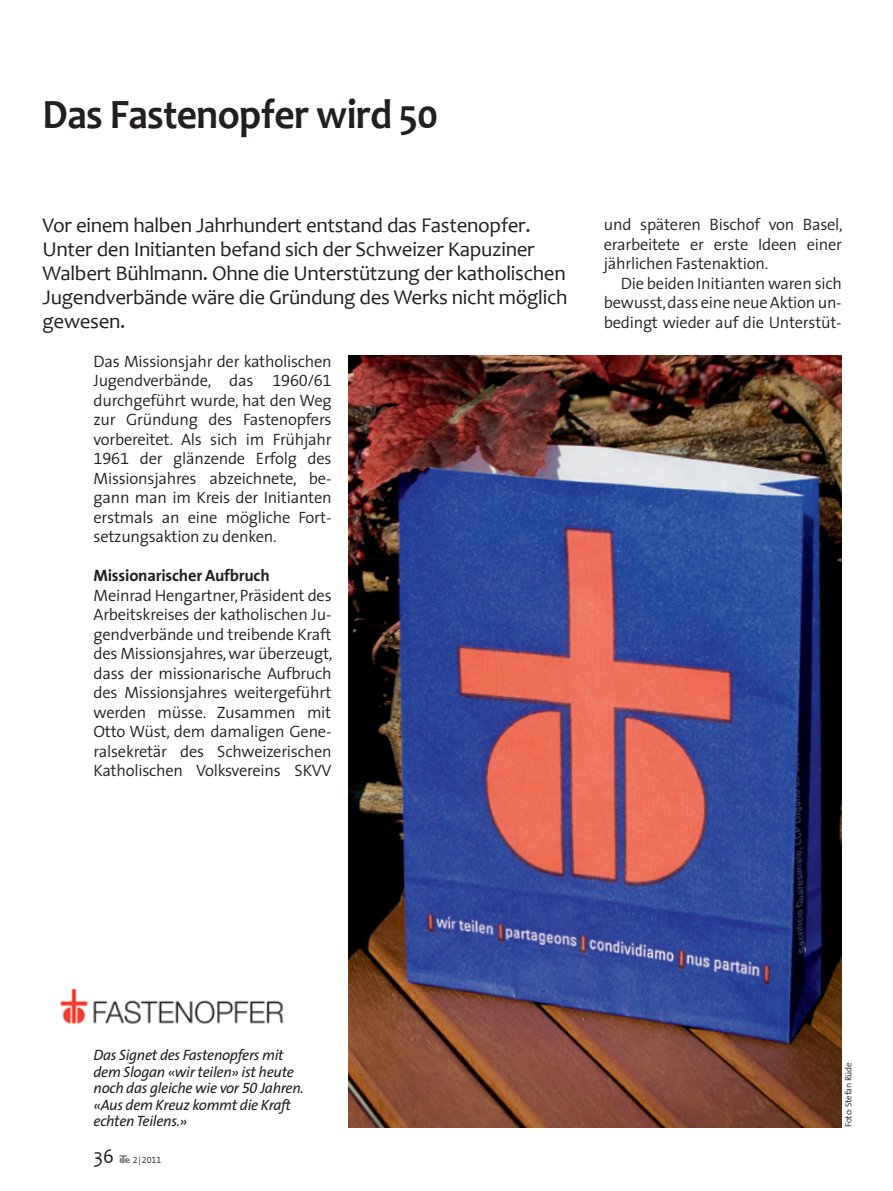
<style>
.page{position:relative;width:893px;height:1191px;background:#fff}
.page>*{position:absolute;margin:0;border:0;box-sizing:border-box;transform-origin:0 0}
.t1{font:700 42px "Candara";letter-spacing:-.015em;color:#231f20;scale:.94 1}
.t2{font:21px/24px "Candara";letter-spacing:-.015em;color:#231f20}
.t3{font:21px "Candara";letter-spacing:-.015em;color:#231f20;scale:.94 1}
.t4{font:300 16.5px/19.5px "The Sans SN";letter-spacing:-.015em;color:#231f20;text-align:justify}
.t5{font:700 16.5px "The Sans SN";letter-spacing:-.015em;color:#231f20}
.t6{font:italic 15px/16.5px "The Sans SN";letter-spacing:-.02em;color:#231f20}
.t7{font:300 9px "The Sans SN";letter-spacing:-.015em;color:#231f20}
.s1{font-family:"Ite Font";font-weight:400;color:#808285}
</style>
<div class="page">
<img style="left:349px;top:355px;width:493px;height:772px">
<img style="left:60px;top:988px;width:28px;height:36px">
<h1 class="t1" style="left:43px;top:88px;width:423px">Das Fastenopfer wird 50</h1>
<p class="t2" style="left:43px;top:213px;width:527px">Vor einem halben Jahrhundert entstand das Fastenopfer.<br>Unter den Initianten befand sich der Schweizer Kapuziner Walbert Bühlmann. Ohne die Unterstützung der katholischen Jugendverbände wäre die Gründung des Werks nicht möglich gewesen.</p>
<p class="t4" style="left:94px;top:353px;width:240px">Das Missionsjahr der katholischen Jugendverbände, das 1960/61 durchgeführt wurde, hat den Weg zur Gründung des Fastenopfers vorbereitet. Als sich im Frühjahr 1961 der glänzende Erfolg des Missionsjahres abzeichnete, be&shy;gann man im Kreis der Initianten erstmals an eine mögliche Fort - setzungsaktion zu denken.</p>
<p class="t5" style="left:94px;top:569px;width:178px">Missionarischer Aufbruch</p>
<p class="t4" style="left:94px;top:587px;width:240px">Meinrad Hengartner, Präsident des Arbeitskreises der katholischen Ju&shy;gendverbände und treibende Kraft des Missionsjahres, war überzeugt, dass der missionarische Aufbruch des Missionsjahres weitergeführt werden müsse. Zusammen mit Otto Wüst, dem damaligen Gene&shy;ralsekretär des Schweizerischen Katholischen Volksvereins SKVV</p>
<p class="t4" style="left:604px;top:216px;width:240px">und späteren Bischof von Basel, erarbeitete er erste Ideen einer jährlichen Fastenaktion.</p>
<p class="t4" style="left:604px;top:275px;width:240px;text-indent:17px">Die beiden Initianten waren sich bewusst, dass eine neue Aktion un&shy;bedingt wieder auf die Unterstüt-</p>
<p class="t6" style="left:94px;top:1048px;width:212px">Das Signet des Fastenopfers mit dem Slogan «wir teilen» ist heute noch das gleiche wie vor 50 Jahren. «Aus dem Kreuz kommt die Kraft echten Teilens.»</p>
<p class="t3" style="left:94px;top:1143px;width:23px">36</p>
<p class="t7" style="left:119px;top:1156px;width:44px"><span class="s1">a</span> 2|2011</p>
<p class="t7" style="left:845px;top:1127px;width:67px;rotate:-90deg">Foto: Stefan Rüde</p>
</div>
